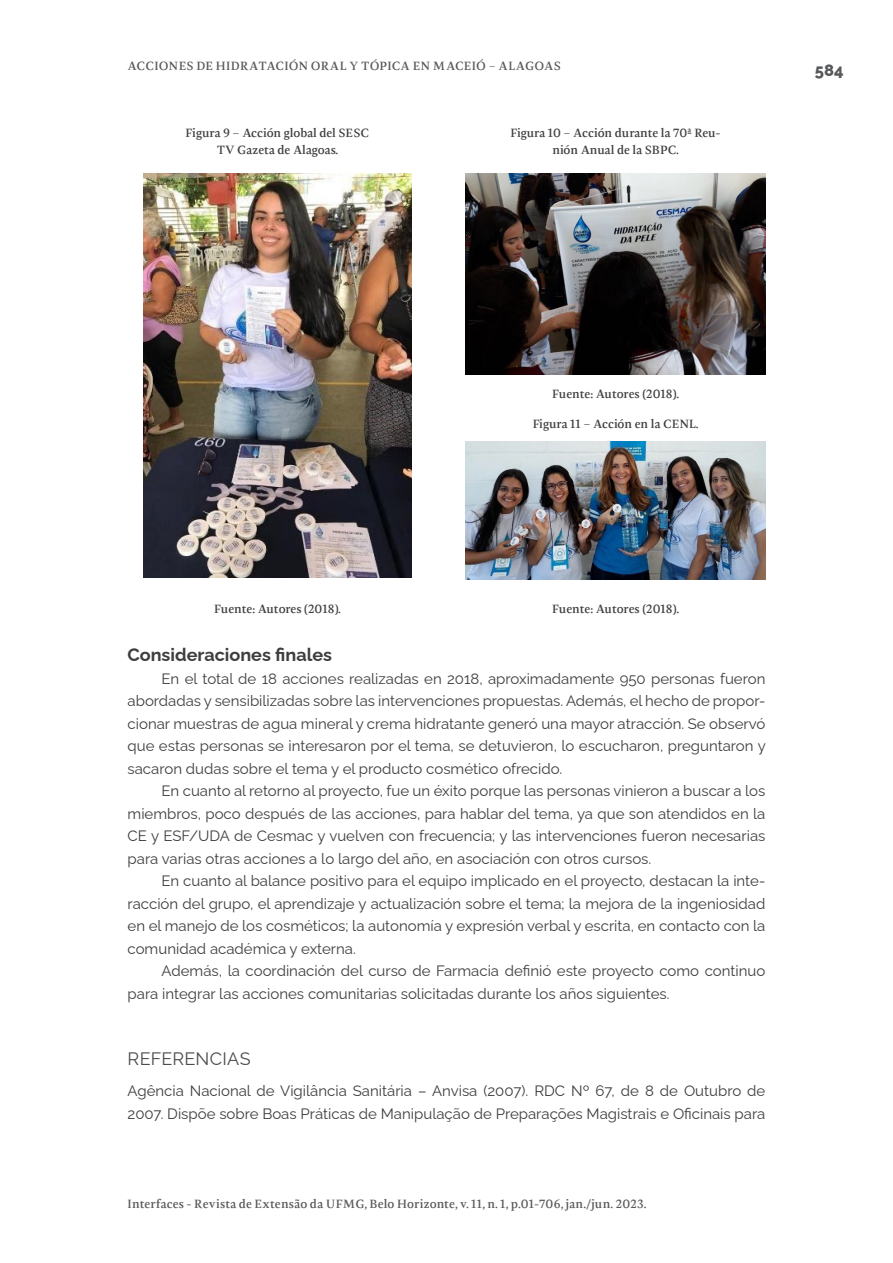
<style>
.page{position:relative;width:893px;height:1263px;background:#fff}
.page>*{position:absolute;margin:0;border:0;box-sizing:border-box;transform-origin:0 0}
.Artigo_-_Resumo_Abst{font:700 18px "Raleway";color:#3e3e3f}
.Artigo_-_Resumo_Abst-2{font:18px "Raleway";letter-spacing:.02em;color:#4b4c4d}
.t1{font:800 16.5px "Raleway";color:#57585a}
.Artigo_-_Corpo_do_Te{font:15px/22.5px "Raleway";color:#3e3e3f;text-align:justify}
.Artigo_-_Resumo_Abst-3{font:500 12px/17.4px "Radiata";color:#3e3e3e;text-align:center}
.t2{font:500 12px "Radiata";letter-spacing:.015em;color:#57585a}
</style>
<div class="page">
<img style="left:466px;top:173px;width:299px;height:201px">
<img style="left:466px;top:442px;width:299px;height:138px">
<img style="left:144px;top:173px;width:267px;height:405px">
<p class="t2" style="left:128px;top:58px;width:435px">ACCIONES DE HIDRATACIÓN ORAL Y TÓPICA EN MACEIÓ – ALAGOAS</p>
<p class="Artigo_-_Resumo_Abst-3" style="left:186px;top:124px;width:185px">Figura 9 – Acción global del SESC<br>TV Gazeta de Alagoas.</p>
<p class="Artigo_-_Resumo_Abst-3" style="left:510px;top:124px;width:212px">Figura 10 – Acción durante la 70ª Reu&shy;nión Anual de la SBPC.</p>
<p class="t1" style="left:815px;top:58px;width:30px">584</p>
<p class="Artigo_-_Resumo_Abst-3" style="left:552px;top:385px;width:128px">Fuente: Autores (2018).</p>
<p class="Artigo_-_Resumo_Abst-3" style="left:533px;top:415px;width:167px">Figura 11 – Acción en la CENL.</p>
<p class="Artigo_-_Resumo_Abst-3" style="left:214px;top:600px;width:128px">Fuente: Autores (2018).</p>
<p class="Artigo_-_Resumo_Abst-3" style="left:552px;top:600px;width:128px">Fuente: Autores (2018).</p>
<p class="Artigo_-_Resumo_Abst" style="left:128px;top:641px;width:206px">Consideraciones finales</p>
<p class="Artigo_-_Corpo_do_Te" style="left:128px;top:665px;width:640px;text-indent:34px">En el total de 18 acciones realizadas en 2018, aproximadamente 950 personas fueron abordadas y sensibilizadas sobre las intervenciones propuestas. Además, el hecho de propor&shy;cionar muestras de agua mineral y crema hidratante generó una mayor atracción. Se observó que estas personas se interesaron por el tema, se detuvieron, lo escucharon, preguntaron y sacaron dudas sobre el tema y el producto cosmético ofrecido.</p>
<p class="Artigo_-_Corpo_do_Te" style="left:128px;top:778px;width:639px;text-indent:34px">En cuanto al retorno al proyecto, fue un éxito porque las personas vinieron a buscar a los miembros, poco después de las acciones, para hablar del tema, ya que son atendidos en la CE y ESF/UDA de Cesmac y vuelven con frecuencia; y las intervenciones fueron necesarias para varias otras acciones a lo largo del año, en asociación con otros cursos.</p>
<p class="Artigo_-_Corpo_do_Te" style="left:128px;top:868px;width:639px;text-indent:34px">En cuanto al balance positivo para el equipo implicado en el proyecto, destacan la inte&shy;racción del grupo, el aprendizaje y actualización sobre el tema; la mejora de la ingeniosidad en el manejo de los cosméticos; la autonomía y expresión verbal y escrita, en contacto con la comunidad académica y externa.</p>
<p class="Artigo_-_Corpo_do_Te" style="left:128px;top:958px;width:639px;text-indent:34px">Además, la coordinación del curso de Farmacia definió este proyecto como continuo para integrar las acciones comunitarias solicitadas durante los años siguientes.</p>
<p class="Artigo_-_Resumo_Abst-2" style="left:128px;top:1045px;width:125px">REFERENCIAS</p>
<p class="Artigo_-_Corpo_do_Te" style="left:128px;top:1078px;width:639px">Agência Nacional de Vigilância Sanitária – Anvisa (2007). RDC Nº 67, de 8 de Outubro de<br>2007. Dispõe sobre Boas Práticas de Manipulação de Preparações Magistrais e Oficinais para</p>
<p class="t2" style="left:128px;top:1196px;width:520px">Interfaces - Revista de Extensão da UFMG, Belo Horizonte, v. 11, n. 1, p.01-706, jan./jun. 2023.</p>
</div>
